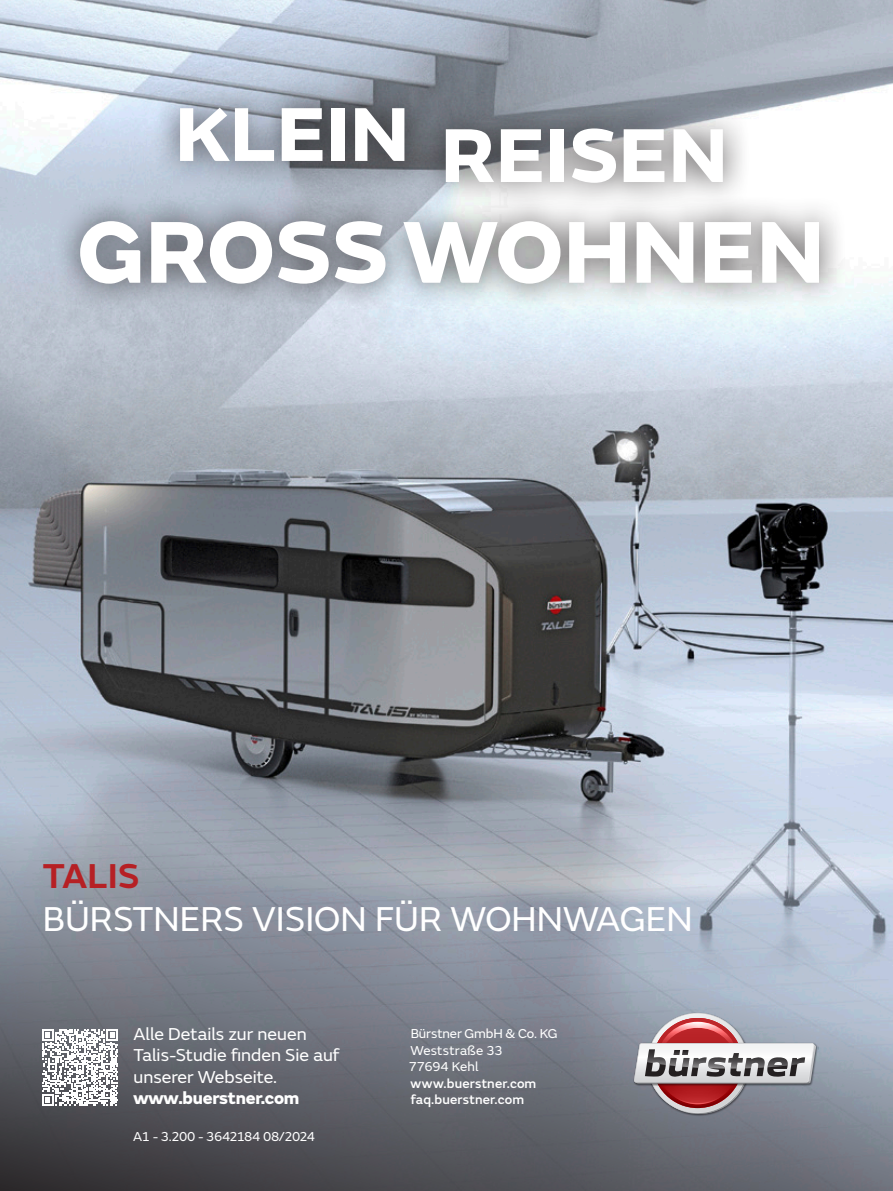
<style>
.page{position:relative;width:893px;height:1191px;background:#fff}
.page>*{position:absolute;margin:0;border:0;box-sizing:border-box;transform-origin:0 0}
.t1{font:800 91.5px "FS Emeric";color:#fff}
.t2{font:800 79.5px "FS Emeric";color:#fff}
.t3{font:36px "FS Emeric";color:#fff}
.t4{font:600 36px "FS Emeric";color:#b62024}
.t5{font:18px/21.6px "FS Emeric";color:#fff}
.t6{font:800 18px "FS Emeric";letter-spacing:-.015em;color:#fff}
.t7{font:13.5px/16.5px "FS Emeric";letter-spacing:-.015em;color:#fff}
.t8{font:500 13.5px/16.5px "FS Emeric";letter-spacing:.01em;color:#fff}
.t9{font:13.5px "FS Emeric";letter-spacing:-.05em;color:#fff}
</style>
<div class="page">
<img style="left:0;top:0;width:893px;height:798px">
<svg style="left:0;top:798px;width:893px;height:393px;background:#858b96"></svg>
<img style="left:632px;top:1041px;width:187px;height:45px">
<svg style="left:634px;top:1013px;width:182px;height:104px;background:#a7959b"></svg>
<svg style="left:42px;top:1029px;width:76px;height:76px"></svg>
<div style="left:53px;top:193px;width:794px;height:118px;background:#231f20;opacity:.75"></div>
<div style="left:152px;top:80px;width:281px;height:109px;background:#231f20;opacity:.75"></div>
<div style="left:418px;top:102px;width:333px;height:108px;background:#231f20;opacity:.75"></div>
<h2 class="t2" style="left:175px;top:92px;width:554px">KLEIN REISEN</h2>
<h1 class="t1" style="left:77px;top:179px;width:749px">GROSS WOHNEN</h1>
<h3 class="t4" style="left:43px;top:848px;width:98px">TALIS</h3>
<h3 class="t3" style="left:43px;top:893px;width:651px">BÜRSTNERS VISION FÜR WOHNWAGEN</h3>
<p class="t5" style="left:134px;top:1021px;width:207px">Alle Details zur neuen<br>Talis-Studie finden Sie auf unserer Webseite.</p>
<p class="t6" style="left:134px;top:1084px;width:167px">www.buerstner.com</p>
<p class="t9" style="left:133px;top:1127px;width:183px">A1 - 3.200 - 3642184 08/2024</p>
<p class="t7" style="left:409px;top:1025px;width:150px">Bürstner GmbH &amp; Co. KG<br>Weststraße 33<br>77694 Kehl</p>
<p class="t8" style="left:411px;top:1074px;width:127px">www.buerstner.com faq.buerstner.com</p>
</div>
